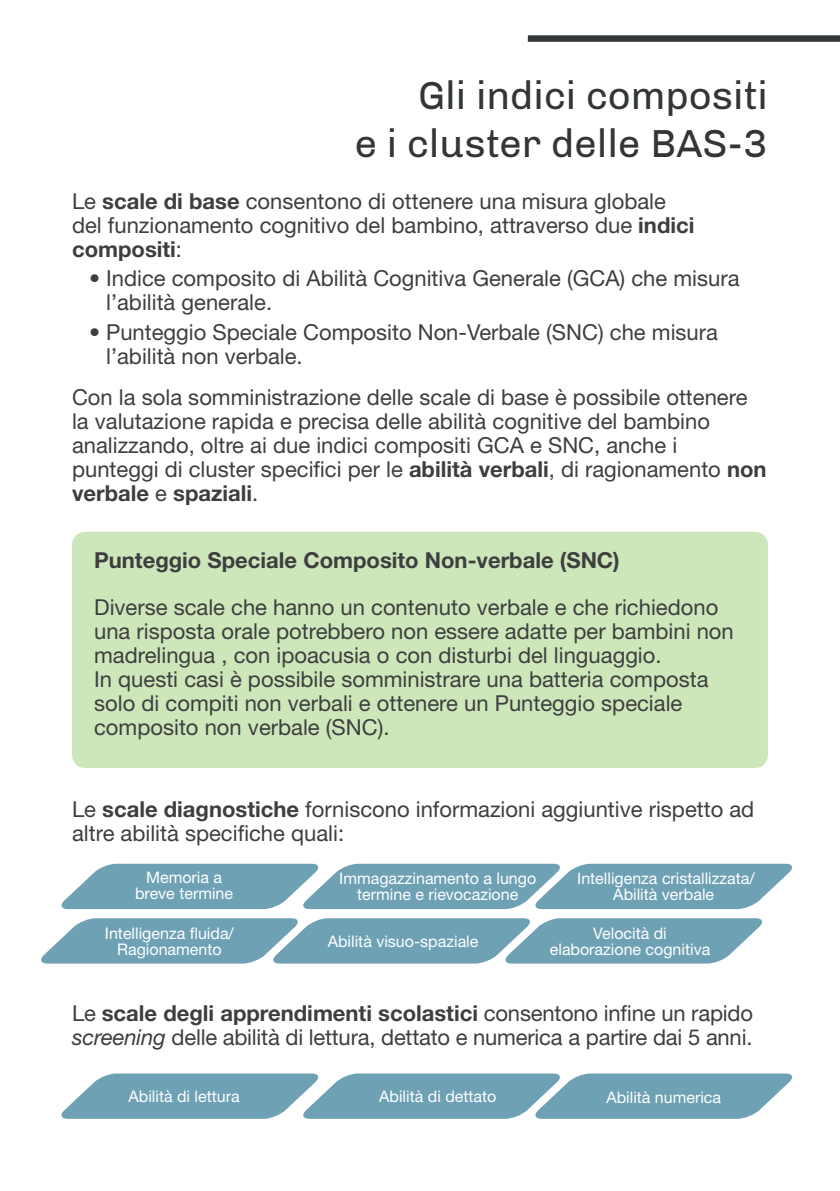
<style>
.page{position:relative;width:840px;height:1191px;background:#fff}
.page>*{position:absolute;margin:0;border:0;box-sizing:border-box;transform-origin:0 0}
.t1{font:40px/48px "Chivo";color:#333638;text-align:right}
.t2{font:22px/24px "Helvetica Neue LT Std";color:#3e3e3f}
.t3{font:700 22px "Helvetica Neue LT Std";color:#3e3e3f}
.t4{font:16px/16px "Helvetica Neue LT Std";color:#fff;text-align:center}
.s1{font-weight:700}
.s2{font-style:italic}
</style>
<div class="page">
<div style="left:72px;top:531px;width:695px;height:237px;background:#cde6ba;border-radius:13px"></div>
<div style="left:527px;top:35px;width:312px;height:7px;background:#333638"></div>
<svg style="left:61px;top:863px;width:731px;height:46px;background:#7eabbc"></svg>
<svg style="left:41px;top:918px;width:722px;height:45px;background:#7ba9ba"></svg>
<svg style="left:61px;top:1073px;width:731px;height:45px;background:#7eabbc"></svg>
<p class="t1" style="left:354px;top:71px;width:414px">Gli indici compositi<br>e i cluster delle BAS-3</p>
<p class="t2" style="left:72px;top:188px;width:623px">Le <span class="s1">scale di base</span> consentono di ottenere una misura globale del funzionamento cognitivo del bambino, attraverso due <span class="s1">indici compositi</span>:</p>
<p class="t2" style="left:106px;top:266px;width:634px;text-indent:-17px">• Indice composito di Abilità Cognitiva Generale (GCA) che misura l’abilità generale.</p>
<p class="t2" style="left:106px;top:320px;width:613px;text-indent:-17px">• Punteggio Speciale Composito Non-Verbale (SNC) che misura l’abilità non verbale.</p>
<p class="t2" style="left:72px;top:385px;width:695px">Con la sola somministrazione delle scale di base è possibile ottenere la valutazione rapida e precisa delle abilità cognitive del bambino analizzando, oltre ai due indici compositi GCA e SNC, anche i punteggi di cluster specifici per le <span class="s1">abilità verbali</span>, di ragionamento <span class="s1">non verbale</span> e <span class="s1">spaziali</span>.</p>
<p class="t3" style="left:94px;top:546px;width:527px">Punteggio Speciale Composito Non-verbale (SNC)</p>
<p class="t2" style="left:94px;top:594px;width:640px">Diverse scale che hanno un contenuto verbale e che richiedono una risposta orale potrebbero non essere adatte per bambini non madrelingua , con ipoacusia o con disturbi del linguaggio.<br>In questi casi è possibile somministrare una batteria composta solo di compiti non verbali e ottenere un Punteggio speciale composito non verbale (SNC).</p>
<p class="t2" style="left:72px;top:797px;width:683px">Le <span class="s1">scale diagnostiche</span> forniscono informazioni aggiuntive rispetto ad altre abilità specifiche quali:</p>
<p class="t4" style="left:146px;top:869px;width:77px">Memoria a</p>
<p class="t4" style="left:135px;top:885px;width:99px">breve termine</p>
<p class="t4" style="left:105px;top:924px;width:130px">Intelligenza fluida/<br>Ragionamento</p>
<p class="t4" style="left:339px;top:870px;width:198px">Immagazzinamento a lungo termine e rievocazione</p>
<p class="t4" style="left:327px;top:932px;width:152px">Abilità visuo-spaziale</p>
<p class="t4" style="left:577px;top:870px;width:179px">Intelligenza cristallizzata/<br>Abilità verbale</p>
<p class="t4" style="left:593px;top:924px;width:75px">Velocità di</p>
<p class="t4" style="left:549px;top:940px;width:162px">elaborazione cognitiva</p>
<p class="t2" style="left:72px;top:1000px;width:682px">Le <span class="s1">scale degli apprendimenti scolastici</span> consentono infine un rapido <span class="s2">screening</span> delle abilità di lettura, dettato e numerica a partire dai 5 anni.</p>
<p class="t4" style="left:128px;top:1088px;width:113px">Abilità di lettura</p>
<p class="t4" style="left:379px;top:1088px;width:119px">Abilità di dettato</p>
<p class="t4" style="left:606px;top:1089px;width:116px">Abilità numerica</p>
</div>
